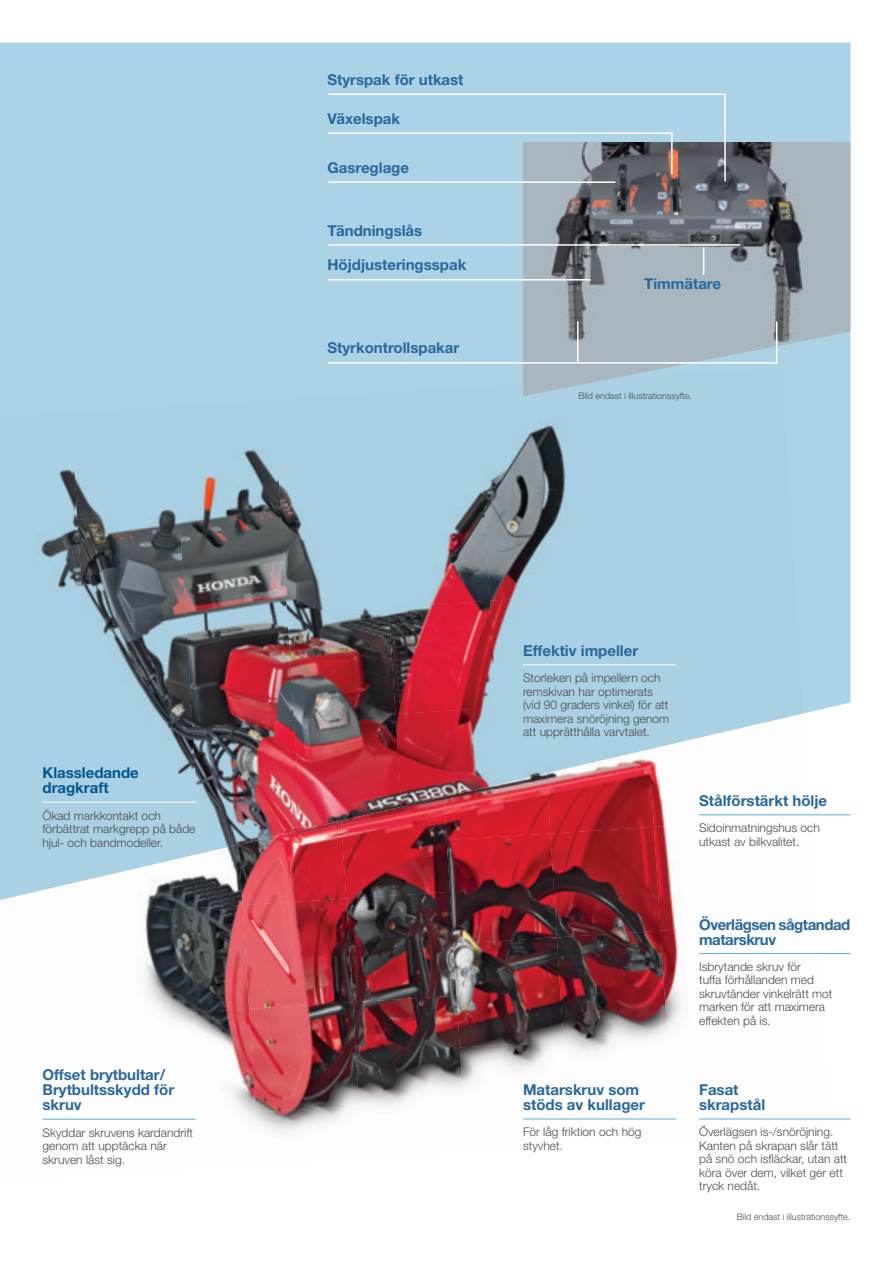
<style>
.page{position:relative;width:893px;height:1263px;background:#fff}
.page>*{position:absolute;margin:0;border:0;box-sizing:border-box;transform-origin:0 0}
.t1{font:700 15px/15px "Helvetica Neue LT Std";color:#29689d}
.t2{font:700 15px/15px "Helvetica Neue LT Std";letter-spacing:-.03em;color:#29689d}
.t3{font:700 15px/15px "Helvetica Neue LT Std";color:#015891}
.t4{font:300 12px/13.5px "Helvetica Neue LT Std";color:#4b4c4d}
.t5{font:300 9px "Helvetica Neue LT Std";color:#4b4c4d}
</style>
<div class="page">
<div style="left:0;top:43px;width:850px;height:773px;background:#abd2e5"></div>
<img style="left:450px;top:783px;width:96px;height:50px">
<img style="left:546px;top:755px;width:103px;height:78px">
<img style="left:649px;top:755px;width:102px;height:72px">
<img style="left:751px;top:714px;width:68px;height:241px">
<img style="left:152px;top:900px;width:87px;height:5px">
<img style="left:239px;top:827px;width:102px;height:78px">
<img style="left:341px;top:807px;width:109px;height:91px">
<img style="left:446px;top:833px;width:104px;height:104px">
<img style="left:550px;top:827px;width:104px;height:110px">
<img style="left:654px;top:820px;width:110px;height:111px">
<img style="left:142px;top:905px;width:100px;height:104px">
<img style="left:242px;top:898px;width:104px;height:111px">
<img style="left:346px;top:892px;width:111px;height:110px">
<img style="left:453px;top:937px;width:104px;height:104px">
<img style="left:557px;top:931px;width:103px;height:110px">
<img style="left:660px;top:924px;width:111px;height:110px">
<img style="left:160px;top:1009px;width:89px;height:97px">
<img style="left:249px;top:1002px;width:104px;height:104px">
<img style="left:353px;top:995px;width:110px;height:111px">
<img style="left:767px;top:972px;width:62px;height:148px">
<img style="left:42px;top:1118px;width:58px;height:2px">
<img style="left:460px;top:1041px;width:103px;height:79px">
<img style="left:563px;top:1034px;width:104px;height:86px">
<img style="left:667px;top:1028px;width:110px;height:92px">
<img style="left:100px;top:1106px;width:250px;height:26px">
<img style="left:359px;top:1099px;width:107px;height:21px">
<div style="left:0;top:413px;width:71px;height:106px;background:#a9d0e3"></div>
<div style="left:71px;top:406px;width:101px;height:113px;background:#a9d0e3"></div>
<img style="left:172px;top:400px;width:102px;height:113px">
<div style="left:274px;top:393px;width:101px;height:114px;background:#a9d0e3"></div>
<div style="left:375px;top:387px;width:101px;height:113px;background:#a9d0e3"></div>
<img style="left:476px;top:384px;width:102px;height:110px">
<div style="left:578px;top:396px;width:101px;height:91px;background:#a9d0e3"></div>
<div style="left:679px;top:396px;width:109px;height:85px;background:#a9d0e3"></div>
<img style="left:0;top:519px;width:77px;height:107px">
<img style="left:77px;top:513px;width:102px;height:113px">
<img style="left:179px;top:507px;width:101px;height:113px">
<img style="left:280px;top:500px;width:102px;height:113px">
<img style="left:382px;top:494px;width:101px;height:113px">
<img style="left:483px;top:487px;width:102px;height:114px">
<div style="left:585px;top:481px;width:101px;height:113px;background:#a9d0e3"></div>
<div style="left:686px;top:474px;width:108px;height:114px;background:#a9d0e3"></div>
<div style="left:0;top:626px;width:84px;height:107px;background:#a9d0e3"></div>
<img style="left:84px;top:620px;width:102px;height:113px">
<img style="left:186px;top:613px;width:101px;height:114px">
<img style="left:287px;top:607px;width:102px;height:113px">
<img style="left:389px;top:601px;width:101px;height:113px">
<img style="left:490px;top:594px;width:101px;height:113px">
<div style="left:591px;top:588px;width:102px;height:113px;background:#a9d0e3"></div>
<div style="left:693px;top:581px;width:108px;height:107px;background:#a9d0e3"></div>
<div style="left:0;top:733px;width:91px;height:97px;background:#a9d0e3"></div>
<img style="left:91px;top:727px;width:102px;height:103px">
<img style="left:193px;top:720px;width:101px;height:110px">
<img style="left:294px;top:714px;width:107px;height:113px">
<img style="left:395px;top:707px;width:107px;height:100px">
<img style="left:497px;top:701px;width:105px;height:82px">
<img style="left:598px;top:688px;width:205px;height:67px">
<img style="left:601px;top:752px;width:35px;height:8px">
<img style="left:0;top:830px;width:251px;height:70px">
<img style="left:250px;top:826px;width:68px;height:16px">
<hr style="left:699px;top:953px;width:151px;height:1px;background:#53b0e1">
<hr style="left:523px;top:1118px;width:153px;height:1px;background:#53b0e1">
<hr style="left:43px;top:1119px;width:153px;height:1px;background:#53b0e1">
<hr style="left:699px;top:1118px;width:151px;height:1px;background:#53b0e1">
<hr style="left:699px;top:814px;width:151px;height:1px;background:#53b0e1">
<hr style="left:523px;top:664px;width:153px;height:1px;background:#fff">
<svg style="left:523px;top:142px;width:327px;height:254px;background:#a9c6d5"></svg>
<img style="left:523px;top:142px;width:311px;height:210px">
<hr style="left:328px;top:279px;width:263px;height:1px;background:#fff">
<hr style="left:328px;top:94px;width:398px;height:1px;background:#fff">
<hr style="left:328px;top:181px;width:287px;height:2px;background:#fff">
<hr style="left:328px;top:244px;width:412px;height:2px;background:#fff">
<hr style="left:328px;top:132px;width:344px;height:2px;background:#fff">
<svg style="left:703px;top:247px;width:1px;height:28px"></svg>
<svg style="left:326px;top:320px;width:452px;height:44px;background:#acc4d1"></svg>
<hr style="left:671px;top:132px;width:2px;height:42px;background:#fff">
<hr style="left:724px;top:94px;width:2px;height:87px;background:#fff">
<hr style="left:43px;top:802px;width:153px;height:1px;background:#fff">
<p class="t3" style="left:43px;top:765px;width:98px">Klassledande dragkraft</p>
<p class="t4" style="left:43px;top:808px;width:154px">Ökad markkontakt och förbättrat markgrepp på både hjul- och bandmodeller.</p>
<p class="t1" style="left:43px;top:1067px;width:133px">Offset brytbultar/<br>Brytbultsskydd för skruv</p>
<p class="t4" style="left:43px;top:1125px;width:152px">Skyddar skruvens kardandrift genom att upptäcka när skruven låst sig.</p>
<p class="t1" style="left:327px;top:72px;width:138px">Styrspak för utkast</p>
<p class="t1" style="left:327px;top:111px;width:74px">Växelspak</p>
<p class="t1" style="left:327px;top:160px;width:83px">Gasreglage</p>
<p class="t1" style="left:327px;top:222px;width:96px">Tändningslås</p>
<p class="t1" style="left:327px;top:257px;width:140px">Höjdjusteringsspak</p>
<p class="t1" style="left:327px;top:340px;width:133px">Styrkontrollspakar</p>
<p class="t1" style="left:644px;top:276px;width:78px">Timmätare</p>
<p class="t5" style="left:578px;top:390px;width:115px">Bild endast i illustrationssyfte.</p>
<p class="t1" style="left:523px;top:643px;width:117px">Effektiv impeller</p>
<p class="t4" style="left:523px;top:671px;width:148px">Storleken på impellern och remskivan har optimerats (vid 90 graders vinkel) för att maximera snöröjning genom att upprätthålla varvtalet.</p>
<p class="t1" style="left:523px;top:1082px;width:123px">Matarskruv som stöds av kullager</p>
<p class="t4" style="left:523px;top:1125px;width:120px">För låg friktion och hög styvhet.</p>
<p class="t1" style="left:699px;top:793px;width:130px">Stålförstärkt hölje</p>
<p class="t4" style="left:699px;top:821px;width:122px">Sidoinmatningshus och utkast av bilkvalitet.</p>
<p class="t2" style="left:699px;top:916px;width:153px">Överlägsen sågtandad matarskruv</p>
<p class="t4" style="left:699px;top:960px;width:135px">Isbrytande skruv för<br>tuffa förhållanden med skruvtänder vinkelrätt mot marken för att maximera effekten på is.</p>
<p class="t1" style="left:699px;top:1082px;width:68px">Fasat skrapstål</p>
<p class="t4" style="left:699px;top:1125px;width:150px">Överlägsen is-/snöröjning.<br>Kanten på skrapan slår tätt på snö och isfläckar, utan att köra över dem, vilket ger ett tryck nedåt.</p>
<p class="t5" style="left:737px;top:1212px;width:115px">Bild endast i illustrationssyfte.</p>
</div>
